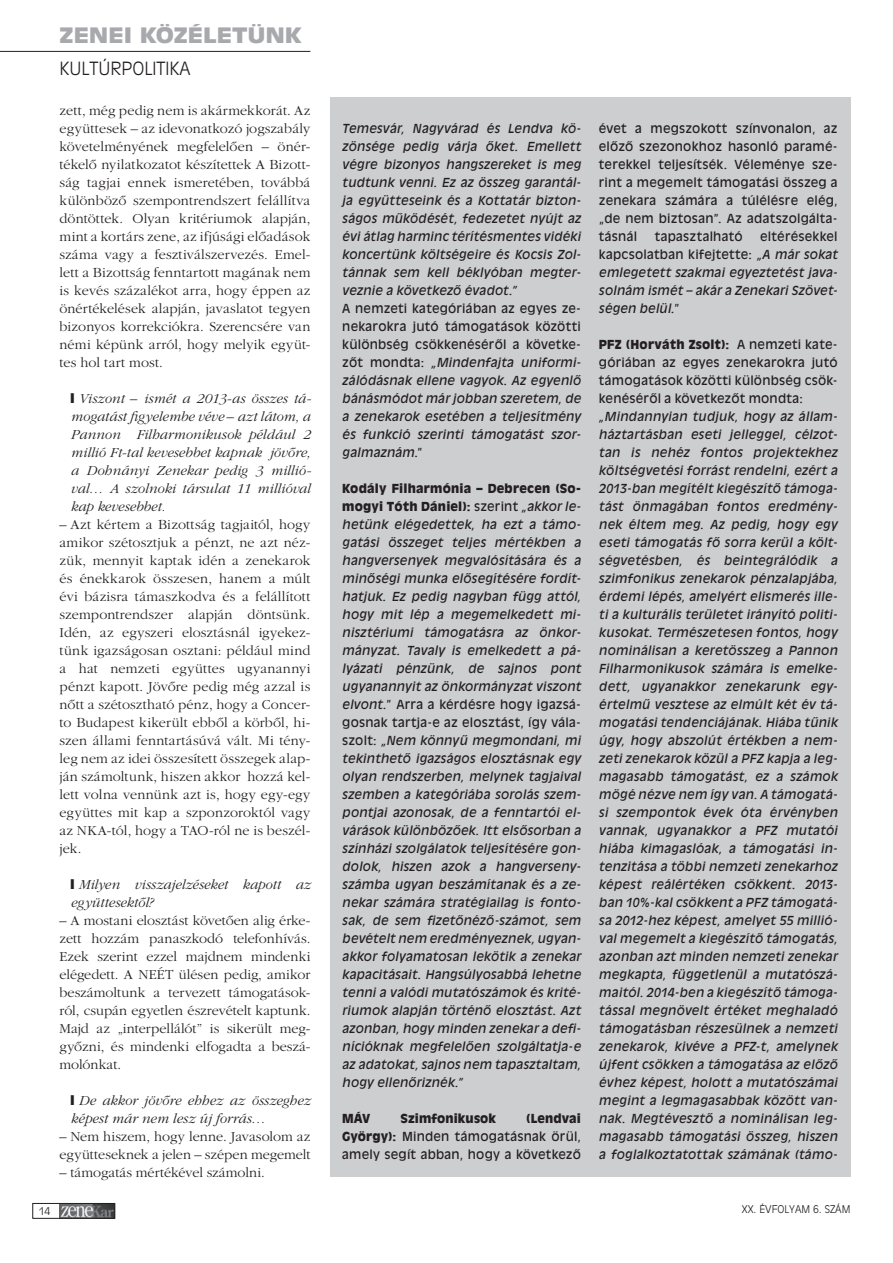
<style>
.page{position:relative;width:893px;height:1263px;background:#fff}
.page>*{position:absolute;margin:0;border:0;box-sizing:border-box;transform-origin:0 0}
.t1{font:21px "Antique Olive H Black";letter-spacing:-.005em;color:#a8a9ad;scale:1.2 1}
.t2{font:18px "Antique Olive H Light";color:#231f20}
.t3{font:14.25px/18px "Garamond Light H";letter-spacing:.005em;color:#231f20;text-align:justify}
.t4{font:14.25px/18px "Garamond Light Italic H";letter-spacing:.005em;color:#231f20}
.t5{font:12.3px/18px "Antique Olive H Italic";letter-spacing:.02em;color:#231f20;text-align:justify}
.t6{font:12.3px/18px "Antique Olive H Plain";letter-spacing:.015em;color:#231f20}
.t7{font:12.3px/18px "Antique Olive H Black";letter-spacing:.015em;color:#231f20}
.t8{font:10.5px "Antique Olive H Light";color:#231f20}
.s1{font-family:"Antique Olive H Plain"}
.s2{font-family:"Antique Olive H Italic"}
.s3{font-family:"Antique Olive H Black"}
</style>
<div class="page">
<hr style="left:0;top:51px;width:310px;height:1px;background:#231f20">
<img style="left:60px;top:1205px;width:53px;height:11px">
<div style="left:33px;top:1203px;width:82px;height:15px;border:1px solid #231f20"></div>
<div style="left:330px;top:98px;width:520px;height:1079px;background:#cdced0"></div>
<h1 class="t1" style="left:60px;top:22px;width:160px">ZENEI KÖZÉLETünk</h1>
<h2 class="t2" style="left:60px;top:57px;width:133px">KULTÚRPOLITIKA</h2>
<p class="t3" style="left:60px;top:102px;width:252px">zett, még pedig nem is akármekkorát. Az együttesek – az idevonatkozó jogszabály követelményének megfelelôen – önér&shy;tékelô nyilatkozatot készítettek A Bizott&shy;ság tagjai ennek ismeretében, továbbá különbözô szempontrendszert felállítva döntöttek. Olyan kritériumok alapján, mint a kortárs zene, az ifjúsági elôadások száma vagy a fesztiválszervezés. Emel&shy;lett a Bizottság fenntartott magának nem is kevés százalékot arra, hogy éppen az önértékelések alapján, javaslatot tegyen bizonyos korrekciókra. Szerencsére van némi képünk arról, hogy melyik együt&shy;tes hol tart most.</p>
<p class="t4" style="left:71px;top:390px;width:242px;text-align:justify;text-indent:8px">Viszont – ismét a 2013-as összes tá&shy;mogatást figyelembe véve – azt látom, a Pannon Filharmonikusok például 2 millió Ft-tal kevesebbet kapnak jövôre, a Dohnányi Zenekar pedig 3 millió&shy;val… A szolnoki társulat 11 millióval kap kevesebbet.</p>
<p class="t3" style="left:60px;top:516px;width:252px">– Azt kértem a Bizottság tagjaitól, hogy amikor szétosztjuk a pénzt, ne azt néz&shy;zük, mennyit kaptak idén a zenekarok és énekkarok összesen, hanem a múlt évi bázisra támaszkodva és a felállított szempontrendszer alapján döntsünk.<br>Idén, az egyszeri elosztásnál igyekez&shy;tünk igazságosan osztani: például mind a hat nemzeti együttes ugyanannyi pénzt kapott. Jövôre pedig még azzal is nôtt a szétosztható pénz, hogy a Concer&shy;to Budapest kikerült ebbôl a körbôl, hi&shy;szen állami fenntartásúvá vált. Mi tény&shy;leg nem az idei összesített összegek alap&shy;ján számoltunk, hiszen akkor hozzá kel&shy;lett volna vennünk azt is, hogy egy-egy együttes mit kap a szponzoroktól vagy az NKA-tól, hogy a TAO-ról ne is beszél&shy;jek.</p>
<p class="t4" style="left:71px;top:876px;width:241px;text-indent:8px">Milyen visszajelzéseket kapott az együttesektôl?</p>
<p class="t3" style="left:60px;top:912px;width:252px">– A mostani elosztást követôen alig érke&shy;zett hozzám panaszkodó telefonhívás.<br>Ezek szerint ezzel majdnem mindenki elégedett. A NEÉT ülésen pedig, amikor beszámoltunk a tervezett támogatások&shy;ról, csupán egyetlen észrevételt kaptunk.<br>Majd az „interpellálót” is sikerült meg&shy;gyôzni, és mindenki elfogadta a beszá&shy;molónkat.</p>
<p class="t4" style="left:71px;top:1092px;width:241px;text-indent:8px">De akkor jövôre ehhez az összeghez képest már nem lesz új forrás…</p>
<p class="t3" style="left:60px;top:1128px;width:252px">– Nem hiszem, hogy lenne. Javasolom az együtteseknek a jelen – szépen megemelt</p>
<p class="t3" style="left:60px;top:1164px;width:207px">– támogatás mértékével számolni.</p>
<p class="t5" style="left:342px;top:119px;width:240px">Temesvár, Nagyvárad és Lendva kö&shy;zönsége pedig várja ôket. Emellett végre bizonyos hangszereket is meg tudtunk venni. Ez az összeg garantál&shy;ja együtteseink és a Kottatár bizton&shy;ságos mûködését, fedezetet nyújt az évi átlag harminc térítésmentes vidéki koncertünk költségeire és Kocsis Zol&shy;tánnak sem kell béklyóban megter&shy;veznie a következô évadot.”</p>
<p class="t6" style="left:342px;top:299px;width:240px;text-align:justify">A nemzeti kategóriában az egyes ze&shy;nekarokra jutó támogatások közötti különbség csökkenésérôl a követke-</p>
<p class="t5" style="left:342px;top:353px;width:240px"><span class="s1">zôt mondta:</span> „Mindenfajta uniformi&shy;zálódásnak ellene vagyok. Az egyenlô bánásmódot már jobban szeretem, de a zenekarok esetében a teljesítmény és funkció szerinti támogatást szor&shy;galmaznám<span class="s1">.”</span></p>
<p class="t7" style="left:342px;top:479px;width:240px">Kodály Filharmónia – Debrecen (So&shy;mogyi Tóth Dániel): <span class="s1">szerint</span> <span class="s2">„akkor le-</span></p>
<p class="t5" style="left:342px;top:515px;width:240px;text-align:left">hetünk elégedettek, ha ezt a támo&shy;gatási összeget teljes mértékben a hangversenyek megvalósítására és a minôségi munka elôsegítésére fordít&shy;hatjuk. Ez pedig nagyban függ attól, hogy mit lép a megemelkedett mi&shy;nisztériumi támogatásra az önkor&shy;mányzat. Tavaly is emelkedett a pá-- lyázati pénzünk, de sajnos pont ugyanannyit az önkormányzat viszont</p>
<p class="t6" style="left:342px;top:695px;width:240px"><span class="s2">elvont.</span>” Arra a kérdésre hogy igazsá&shy;gosnak tartja-e az elosztást, így vála-</p>
<p class="t5" style="left:342px;top:731px;width:240px;text-align:left"><span class="s1">szolt:</span> „Nem könnyû megmondani, mi tekinthetô igazságos elosztásnak egy olyan rendszerben, melynek tagjaival szemben a kategóriába sorolás szem&shy;pontjai azonosak, de a fenntartói el&shy;várások különbözôek. Itt elsôsorban a színházi szolgálatok teljesítésére gon&shy;dolok, hiszen azok a hangverseny&shy;számba ugyan beszámítanak és a ze&shy;nekar számára stratégiailag is fonto&shy;sak, de sem fizetônézô-számot, sem bevételt nem eredményeznek, ugyan&shy;akkor folyamatosan lekötik a zenekar kapacitásait. Hangsúlyosabbá lehetne tenni a valódi mutatószámok és krité&shy;riumok alapján történô elosztást. Azt azonban, hogy minden zenekar a defi&shy;nícióknak megfelelôen szolgáltatja-e az adatokat, sajnos nem tapasztaltam, hogy ellenôriznék.”</p>
<p class="t7" style="left:342px;top:1109px;width:29px">MÁV</p>
<p class="t7" style="left:401px;top:1109px;width:97px">Szimfonikusok</p>
<p class="t7" style="left:526px;top:1109px;width:56px">(Lendvai</p>
<p class="t6" style="left:342px;top:1127px;width:240px"><span class="s3">György):</span> Minden támogatásnak örül, amely segít abban, hogy a következô</p>
<p class="t6" style="left:599px;top:119px;width:240px;text-align:justify">évet a megszokott színvonalon, az elôzô szezonokhoz hasonló paramé&shy;terekkel teljesítsék. Véleménye sze&shy;rint a megemelt támogatási összeg a zenekara számára a túlélésre elég, „de nem biztosan”. Az adatszolgálta&shy;tásnál</p>
<p class="t6" style="left:599px;top:227px;width:240px;text-align:right">eltérésekkel<br>kapcsolatban kifejtette: <span class="s2">„A már sokat</span></p>
<p class="t5" style="left:599px;top:263px;width:240px">emlegetett szakmai egyeztetést java&shy;solnám ismét – akár a Zenekari Szövet&shy;ségen belül.<span class="s1">”</span></p>
<p class="t7" style="left:599px;top:335px;width:240px">PFZ (Horváth Zsolt): <span class="s1">A nemzeti kate-</span></p>
<p class="t6" style="left:599px;top:353px;width:240px">góriában az egyes zenekarokra jutó támogatások közötti különbség csök&shy;kenésérôl a következôt mondta:</p>
<p class="t5" style="left:599px;top:407px;width:240px;text-align:left">„Mindannyian tudjuk, hogy az állam&shy;háztartásban eseti jelleggel, célzot&shy;tan is nehéz fontos projektekhez költségvetési forrást rendelni, ezért a 2013-ban megítélt kiegészítô támoga&shy;tást önmagában fontos eredmény&shy;nek éltem meg. Az pedig, hogy egy eseti támogatás fô sorra kerül a költ&shy;ségvetésben, és beintegrálódik a szimfonikus zenekarok pénzalapjába, érdemi lépés, amelyért elismerés ille&shy;ti a kulturális területet irányító politi&shy;kusokat. Természetesen fontos, hogy nominálisan a keretösszeg a Pannon Filharmonikusok számára is emelke&shy;dett, ugyanakkor zenekarunk egy&shy;értelmû vesztese az elmúlt két év tá&shy;mogatási tendenciájának. Hiába tûnik úgy, hogy abszolút értékben a nem&shy;zeti zenekarok közül a PFZ kapja a leg&shy;magasabb támogatást, ez a számok mögé nézve nem így van. A támogatá&shy;si szempontok évek óta érvényben vannak, ugyanakkor a PFZ mutatói hiába kimagaslóak, a támogatási in&shy;tenzitása a többi nemzeti zenekarhoz képest reálértéken csökkent. 2013- ban 10%-kal csökkent a PFZ támogatá&shy;sa 2012-hez képest, amelyet 55 millió&shy;val megemelt a kiegészítô támogatás, azonban azt minden nemzeti zenekar megkapta, függetlenül a mutatószá&shy;maitól. 2014-ben a kiegészítô támoga&shy;tással megnövelt értéket meghaladó támogatásban részesülnek a nemzeti zenekarok, kivéve a PFZ-t, amelynek újfent csökken a támogatása az elôzô évhez képest, holott a mutatószámai megint a legmagasabbak között van&shy;nak. Megtévesztô a nominálisan leg&shy;magasabb támogatási összeg, hiszen a foglalkoztatottak számának (támo-</p>
<p class="t6" style="left:655px;top:227px;width:89px">tapasztalható</p>
<p class="t8" style="left:39px;top:1205px;width:13px">14</p>
<p class="t8" style="left:742px;top:1203px;width:110px">XX. ÉVFOLYAM 6. SZÁM</p>
</div>
